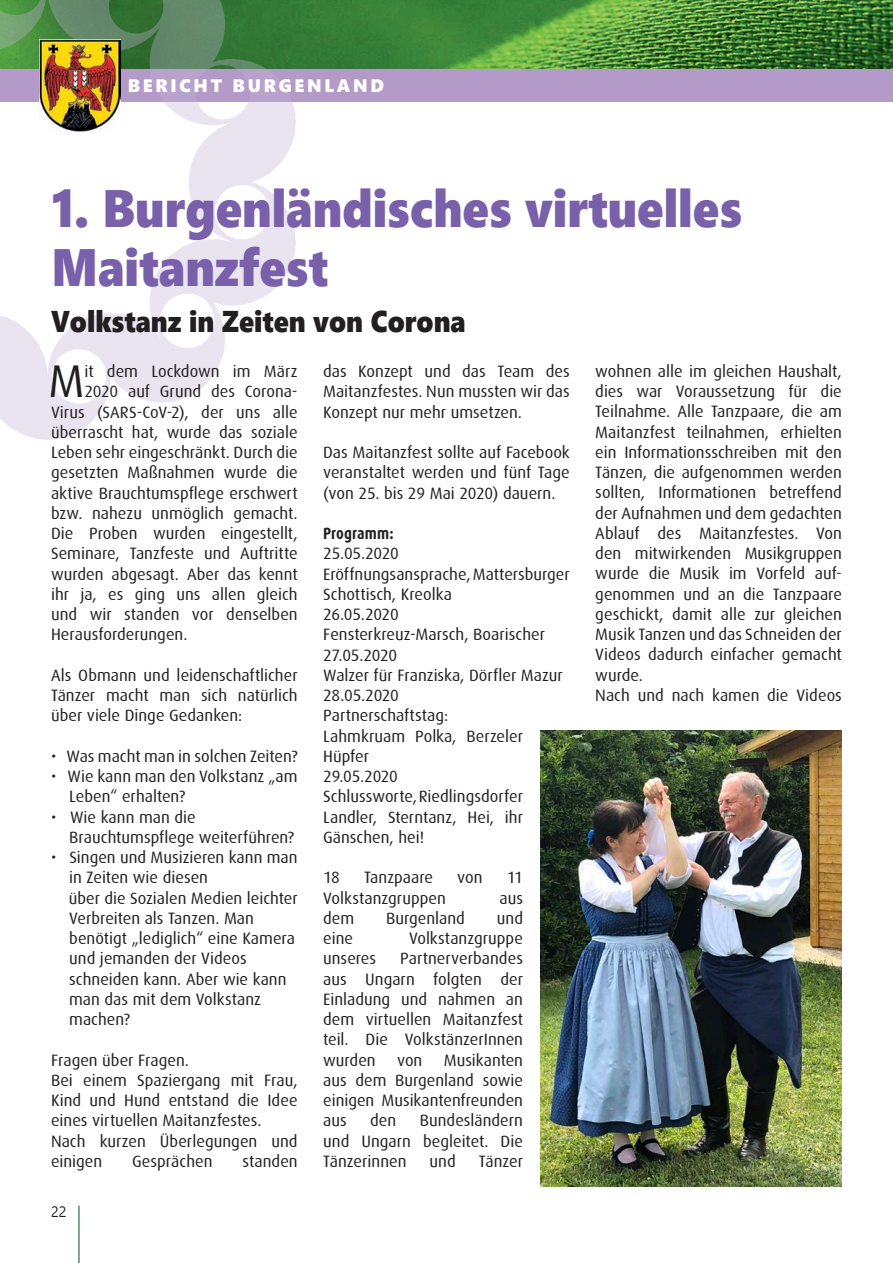
<style>
.page{position:relative;width:893px;height:1263px;background:#fff}
.page>*{position:absolute;margin:0;border:0;box-sizing:border-box;transform-origin:0 0}
.t1{font:52.5px/58.5px "Segoe UI Black";color:#7960aa;scale:.9 1}
.t2{font:45.9px "Dax";color:#231f20}
.t3{font:30px "Segoe UI Black";color:#231f20;scale:.9 1}
.t4{font:18px "Segoe UI Black";letter-spacing:.15em;color:#fff}
.t5{font:16.5px/20.2px "Dax";color:#231f20;text-align:justify}
.t6{font:700 16.5px "Dax Condensed";letter-spacing:.01em;color:#231f20}
.t7{font:15px "Segoe UI";color:#231f20;scale:.95 1}
</style>
<div class="page">
<img style="left:361px;top:0;width:532px;height:70px">
<div style="left:0;top:70px;width:893px;height:32px;background:#b39ac9"></div>
<hr style="left:79px;top:1205px;width:1px;height:58px;background:#00512b">
<img style="left:0;top:0;width:361px;height:440px">
<img style="left:540px;top:731px;width:302px;height:455px">
<img style="left:39px;top:39px;width:81px;height:93px">
<p class="t4" style="left:128px;top:73px;width:258px">BERICHT BURGENLAND</p>
<h1 class="t1" style="left:51px;top:176px;width:769px">1. Burgenländisches virtuelles<br>Maitanzfest</h1>
<h3 class="t3" style="left:51px;top:300px;width:462px">Volkstanz in Zeiten von Corona</h3>
<h2 class="t2" style="left:49px;top:356px;width:37px">M</h2>
<p class="t5" style="left:85px;top:361px;width:215px">it dem Lockdown im März</p>
<p class="t5" style="left:85px;top:382px;width:215px">2020 auf Grund des Corona-</p>
<p class="t5" style="left:51px;top:402px;width:248px">Virus (SARS-CoV-2), der uns alle</p>
<p class="t5" style="left:51px;top:422px;width:248px">überrascht hat, wurde das soziale</p>
<p class="t5" style="left:51px;top:442px;width:248px">Leben sehr eingeschränkt. Durch die</p>
<p class="t5" style="left:51px;top:463px;width:248px">gesetzten Maßnahmen wurde die</p>
<p class="t5" style="left:51px;top:483px;width:248px">aktive Brauchtumspflege erschwert</p>
<p class="t5" style="left:51px;top:503px;width:248px">bzw. nahezu unmöglich gemacht.</p>
<p class="t5" style="left:51px;top:523px;width:248px">Die Proben wurden eingestellt,</p>
<p class="t5" style="left:51px;top:544px;width:248px">Seminare, Tanzfeste und Auftritte</p>
<p class="t5" style="left:51px;top:564px;width:248px">wurden abgesagt. Aber das kennt</p>
<p class="t5" style="left:51px;top:584px;width:248px">ihr ja, es ging uns allen gleich</p>
<p class="t5" style="left:51px;top:604px;width:248px">und wir standen vor denselben</p>
<p class="t5" style="left:51px;top:625px;width:138px">Herausforderungen.</p>
<p class="t5" style="left:51px;top:665px;width:248px">Als Obmann und leidenschaftlicher Tänzer macht man sich natürlich über viele Dinge Gedanken:</p>
<p class="t5" style="left:51px;top:746px;width:248px">• Was macht man in solchen Zeiten?</p>
<p class="t5" style="left:69px;top:766px;width:230px;text-indent:-18px">• Wie kann man den Volkstanz „am<br>Leben“ erhalten?</p>
<p class="t5" style="left:69px;top:807px;width:226px;text-indent:-18px">• Wie kann man die<br>Brauchtumspflege weiterführen?</p>
<p class="t5" style="left:69px;top:847px;width:230px;text-align:left;text-indent:-18px">• Singen und Musizieren kann man in Zeiten wie diesen<br>über die Sozialen Medien leichter<br>Verbreiten als Tanzen. Man benötigt „lediglich“ eine Kamera und jemanden der Videos schneiden kann. Aber wie kann man das mit dem Volkstanz machen?</p>
<p class="t5" style="left:51px;top:1050px;width:248px;text-align:left">Fragen über Fragen.<br>Bei einem Spaziergang mit Frau,<br>Kind und Hund entstand die Idee eines virtuellen Maitanzfestes.<br>Nach kurzen Überlegungen und einigen</p>
<p class="t5" style="left:132px;top:1151px;width:82px">Gesprächen</p>
<p class="t5" style="left:242px;top:1151px;width:57px">standen</p>
<p class="t7" style="left:51px;top:1197px;width:18px">22</p>
<p class="t5" style="left:323px;top:361px;width:248px">das Konzept und das Team des Maitanzfestes. Nun mussten wir das Konzept nur mehr umsetzen.</p>
<p class="t5" style="left:323px;top:442px;width:248px">Das Maitanzfest sollte auf Facebook veranstaltet werden und fünf Tage (von 25. bis 29 Mai 2020) dauern.</p>
<p class="t6" style="left:323px;top:524px;width:72px">Programm:</p>
<p class="t5" style="left:323px;top:544px;width:248px;text-align:left">25.05.2020<br>Eröffnungsansprache, Mattersburger<br>Schottisch, Kreolka<br>26.05.2020<br>Fensterkreuz-Marsch, Boarischer<br>27.05.2020<br>Walzer für Franziska, Dörfler Mazur<br>28.05.2020<br>Partnerschaftstag:<br>Lahmkruam Polka, Berzeler<br>Hüpfer<br>29.05.2020<br>Schlussworte, Riedlingsdorfer<br>Landler, Sterntanz, Hei, ihr<br>Gänschen, hei!</p>
<p class="t5" style="left:323px;top:868px;width:18px">18</p>
<p class="t5" style="left:364px;top:868px;width:71px">Tanzpaare</p>
<p class="t5" style="left:457px;top:868px;width:27px">von</p>
<p class="t5" style="left:507px;top:868px;width:18px">11</p>
<p class="t5" style="left:323px;top:888px;width:124px">Volkstanzgruppen</p>
<p class="t5" style="left:499px;top:888px;width:25px">aus</p>
<p class="t5" style="left:323px;top:908px;width:33px">dem</p>
<p class="t5" style="left:386px;top:908px;width:80px">Burgenland</p>
<p class="t5" style="left:497px;top:908px;width:28px">und</p>
<p class="t5" style="left:323px;top:928px;width:31px">eine</p>
<p class="t5" style="left:409px;top:928px;width:115px">Volkstanzgruppe</p>
<p class="t5" style="left:323px;top:948px;width:55px">unseres</p>
<p class="t5" style="left:323px;top:948px;width:201px;text-indent:77px">Partnerverbandes aus Ungarn folgten der Einladung und nahmen an dem virtuellen Maitanzfest teil. Die VolkstänzerInnen wurden</p>
<p class="t5" style="left:323px;top:1050px;width:201px;text-indent:121px">Musikanten aus dem Burgenland sowie einigen Musikantenfreunden aus</p>
<p class="t5" style="left:397px;top:1050px;width:27px">von</p>
<p class="t5" style="left:323px;top:1110px;width:201px;text-indent:97px">Bundesländern und Ungarn begleitet. Die Tänzerinnen</p>
<p class="t5" style="left:370px;top:1110px;width:28px">den</p>
<p class="t5" style="left:430px;top:1151px;width:28px">und</p>
<p class="t5" style="left:479px;top:1151px;width:46px">Tänzer</p>
<p class="t5" style="left:595px;top:361px;width:248px;text-align:left">wohnen alle im gleichen Haushalt, dies war Voraussetzung für die<br>Teilnahme. Alle Tanzpaare, die am<br>Maitanzfest teilnahmen, erhielten ein Informationsschreiben mit den<br>Tänzen, die aufgenommen werden sollten, Informationen betreffend der Aufnahmen und dem gedachten<br>Ablauf des Maitanzfestes. Von den mitwirkenden Musikgruppen wurde die Musik im Vorfeld auf&shy;genommen und an die Tanzpaare geschickt, damit alle zur gleichen<br>Musik Tanzen und das Schneiden der<br>Videos dadurch einfacher gemacht wurde.<br>Nach und nach kamen die Videos</p>
</div>
